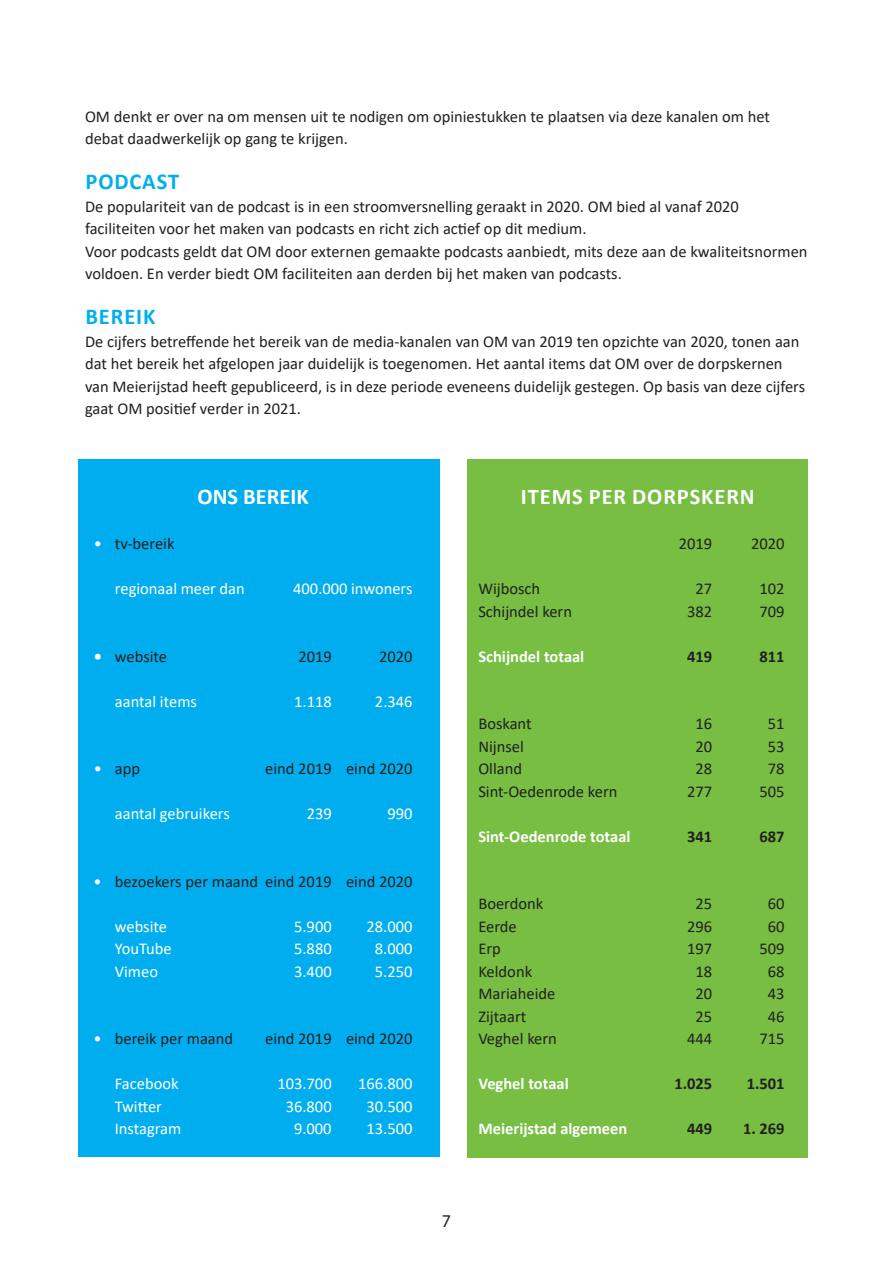
<style>
.page{position:relative;width:893px;height:1263px;background:#fff}
.page>*{position:absolute;margin:0;border:0;box-sizing:border-box;transform-origin:0 0}
.t1{font:700 22.65px "Calibri";letter-spacing:.04em;color:#00aeef}
.t2{font:700 22.5px "Calibri";letter-spacing:.04em;color:#fff}
.t3{font:18px "Myriad Pro";color:#231f20}
.t4{font:16.5px/22.5px "Calibri";color:#231f20}
.t5{font:16.5px "Calibri";color:#fff}
.t6{font:700 16.5px "Calibri";color:#fff}
.t7{font:700 16.5px "Calibri";color:#231f20}
.s1{color:#fff}
.s2{font-weight:700;color:#fff}
</style>
<div class="page">
<div style="left:468px;top:459px;width:340px;height:698px;background:#77be42"></div>
<div style="left:78px;top:459px;width:361px;height:698px;background:#00aeef"></div>
<p class="t4" style="left:85px;top:104px;width:687px">OM denkt er over na om mensen uit te nodigen om opiniestukken te plaatsen via deze kanalen om het debat daadwerkelijk op gang te krijgen.</p>
<h1 class="t1" style="left:85px;top:165px;width:95px">Podcast</h1>
<p class="t4" style="left:85px;top:194px;width:724px">De populariteit van de podcast is in een stroomversnelling geraakt in 2020. OM bied al vanaf 2020 faciliteiten voor het maken van podcasts en richt zich actief op dit medium.<br>Voor podcasts geldt dat OM door externen gemaakte podcasts aanbiedt, mits deze aan de kwaliteitsnormen voldoen. En verder biedt OM faciliteiten aan derden bij het maken van podcasts.</p>
<h1 class="t1" style="left:85px;top:300px;width:71px">Bereik</h1>
<p class="t4" style="left:85px;top:329px;width:722px">De cijfers betreffende het bereik van de media-kanalen van OM van 2019 ten opzichte van 2020, tonen aan dat het bereik het afgelopen jaar duidelijk is toegenomen. Het aantal items dat OM over de dorpskernen van Meierijstad heeft gepubliceerd, is in deze periode eveneens duidelijk gestegen. Op basis van deze cijfers gaat OM positief verder in 2021.</p>
<h2 class="t2" style="left:197px;top:481px;width:15px">ONS</h2>
<h2 class="t2" style="left:243px;top:481px;width:65px">BEREIK</h2>
<p class="t4" style="left:94px;top:532px;width:82px"><span class="s1">•</span> tv-bereik</p>
<p class="t5" style="left:115px;top:577px;width:131px">regionaal meer dan</p>
<p class="t5" style="left:293px;top:577px;width:121px">400.000 inwoners</p>
<p class="t4" style="left:94px;top:644px;width:75px"><span class="s2">•</span> website</p>
<p class="t4" style="left:298px;top:644px;width:35px">2019</p>
<p class="t4" style="left:379px;top:644px;width:35px">2020</p>
<p class="t5" style="left:115px;top:690px;width:84px">aantal items</p>
<p class="t5" style="left:294px;top:690px;width:39px">1.118</p>
<p class="t5" style="left:375px;top:690px;width:39px">2.346</p>
<p class="t4" style="left:94px;top:757px;width:48px"><span class="s1">•</span> app</p>
<p class="t4" style="left:265px;top:757px;width:149px">eind 2019 eind 2020</p>
<p class="t5" style="left:115px;top:802px;width:116px">aantal gebruikers</p>
<p class="t5" style="left:307px;top:802px;width:27px">239</p>
<p class="t5" style="left:387px;top:802px;width:27px">990</p>
<p class="t4" style="left:94px;top:869px;width:320px"><span class="s1">•</span> bezoekers per maand eind 2019 eind 2020</p>
<p class="t5" style="left:115px;top:915px;width:54px">website</p>
<p class="t5" style="left:294px;top:915px;width:39px">5.900</p>
<p class="t5" style="left:367px;top:915px;width:47px">28.000</p>
<p class="t5" style="left:115px;top:937px;width:58px">YouTube</p>
<p class="t5" style="left:294px;top:937px;width:39px">5.880</p>
<p class="t5" style="left:375px;top:937px;width:39px">8.000</p>
<p class="t5" style="left:115px;top:960px;width:45px">Vimeo</p>
<p class="t5" style="left:294px;top:960px;width:39px">3.400</p>
<p class="t5" style="left:375px;top:960px;width:39px">5.250</p>
<p class="t4" style="left:94px;top:1027px;width:141px"><span class="s1">•</span> bereik per maand</p>
<p class="t4" style="left:265px;top:1027px;width:149px">eind 2019 eind 2020</p>
<p class="t5" style="left:115px;top:1072px;width:65px">Facebook</p>
<p class="t5" style="left:277px;top:1072px;width:56px">103.700</p>
<p class="t5" style="left:358px;top:1072px;width:56px">166.800</p>
<p class="t5" style="left:115px;top:1095px;width:49px">Twitter</p>
<p class="t5" style="left:286px;top:1095px;width:47px">36.800</p>
<p class="t5" style="left:366px;top:1095px;width:47px">30.500</p>
<p class="t5" style="left:115px;top:1117px;width:68px">Instagram</p>
<p class="t5" style="left:294px;top:1117px;width:39px">9.000</p>
<p class="t5" style="left:366px;top:1117px;width:47px">13.500</p>
<h2 class="t2" style="left:521px;top:481px;width:235px">Items per dorpskern</h2>
<p class="t4" style="left:679px;top:532px;width:35px">2019</p>
<p class="t4" style="left:751px;top:532px;width:35px">2020</p>
<p class="t4" style="left:478px;top:577px;width:63px">Wijbosch</p>
<p class="t4" style="left:695px;top:577px;width:18px">27</p>
<p class="t4" style="left:759px;top:577px;width:27px">102</p>
<p class="t4" style="left:478px;top:599px;width:95px">Schijndel kern</p>
<p class="t4" style="left:687px;top:599px;width:27px">382</p>
<p class="t4" style="left:759px;top:599px;width:27px">709</p>
<p class="t6" style="left:478px;top:644px;width:107px">Schijndel totaal</p>
<p class="t7" style="left:687px;top:644px;width:27px">419</p>
<p class="t7" style="left:759px;top:644px;width:27px">811</p>
<p class="t4" style="left:478px;top:712px;width:55px">Boskant</p>
<p class="t4" style="left:695px;top:712px;width:18px">16</p>
<p class="t4" style="left:768px;top:712px;width:18px">51</p>
<p class="t4" style="left:478px;top:734px;width:47px">Nijnsel</p>
<p class="t4" style="left:695px;top:734px;width:18px">20</p>
<p class="t4" style="left:768px;top:734px;width:18px">53</p>
<p class="t4" style="left:478px;top:757px;width:45px">Olland</p>
<p class="t4" style="left:695px;top:757px;width:18px">28</p>
<p class="t4" style="left:768px;top:757px;width:18px">78</p>
<p class="t4" style="left:478px;top:779px;width:141px">Sint-Oedenrode kern</p>
<p class="t4" style="left:687px;top:779px;width:27px">277</p>
<p class="t4" style="left:759px;top:779px;width:27px">505</p>
<p class="t6" style="left:478px;top:824px;width:154px">Sint-Oedenrode totaal</p>
<p class="t7" style="left:687px;top:824px;width:27px">341</p>
<p class="t7" style="left:759px;top:824px;width:27px">687</p>
<p class="t4" style="left:478px;top:892px;width:66px">Boerdonk</p>
<p class="t4" style="left:695px;top:892px;width:18px">25</p>
<p class="t4" style="left:768px;top:892px;width:18px">60</p>
<p class="t4" style="left:478px;top:914px;width:40px">Eerde</p>
<p class="t4" style="left:687px;top:914px;width:27px">296</p>
<p class="t4" style="left:768px;top:914px;width:18px">60</p>
<p class="t4" style="left:478px;top:937px;width:24px">Erp</p>
<p class="t4" style="left:687px;top:937px;width:27px">197</p>
<p class="t4" style="left:759px;top:937px;width:27px">509</p>
<p class="t4" style="left:478px;top:959px;width:55px">Keldonk</p>
<p class="t4" style="left:695px;top:959px;width:18px">18</p>
<p class="t4" style="left:768px;top:959px;width:18px">68</p>
<p class="t4" style="left:478px;top:982px;width:78px">Mariaheide</p>
<p class="t4" style="left:696px;top:982px;width:18px">20</p>
<p class="t4" style="left:768px;top:982px;width:18px">43</p>
<p class="t4" style="left:478px;top:1004px;width:49px">Zijtaart</p>
<p class="t4" style="left:696px;top:1004px;width:18px">25</p>
<p class="t4" style="left:768px;top:1004px;width:18px">46</p>
<p class="t4" style="left:478px;top:1027px;width:80px">Veghel kern</p>
<p class="t4" style="left:687px;top:1027px;width:27px">444</p>
<p class="t4" style="left:759px;top:1027px;width:27px">715</p>
<p class="t6" style="left:478px;top:1072px;width:92px">Veghel totaal</p>
<p class="t7" style="left:674px;top:1072px;width:39px">1.025</p>
<p class="t7" style="left:747px;top:1072px;width:39px">1.501</p>
<p class="t6" style="left:478px;top:1117px;width:150px">Meierijstad algemeen</p>
<p class="t7" style="left:687px;top:1117px;width:27px">449</p>
<p class="t7" style="left:743px;top:1117px;width:43px">1. 269</p>
<p class="t3" style="left:442px;top:1210px;width:11px">7</p>
</div>
